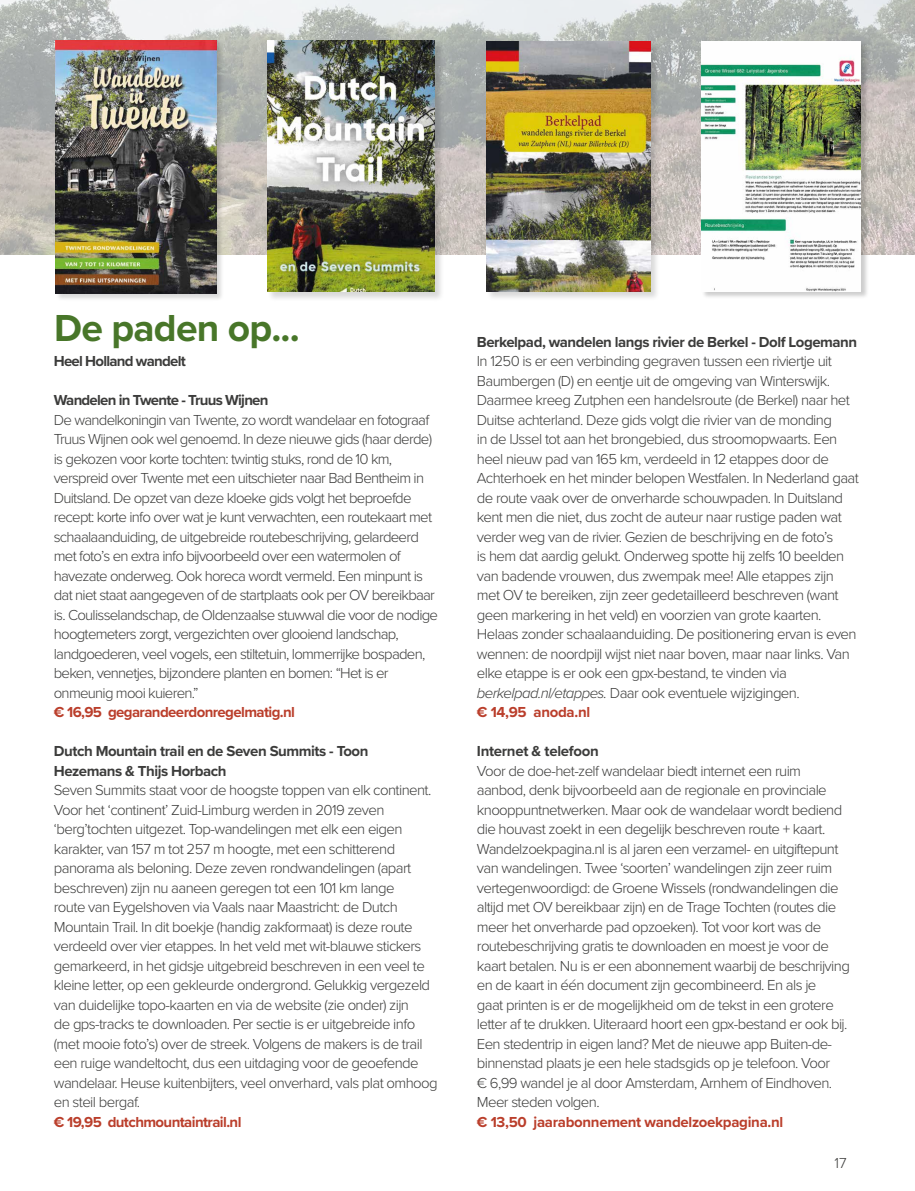
<style>
.page{position:relative;width:915px;height:1191px;background:#fff}
.page>*{position:absolute;margin:0;border:0;box-sizing:border-box;transform-origin:0 0}
.t1{font:700 39px "Proxima Nova";letter-spacing:-.02em;color:#487629}
.t2{font:300 15px/19.5px "Proxima Nova";letter-spacing:-.04em;color:#3c3c3b}
.t3{font:700 15px/19.5px "Proxima Nova";letter-spacing:-.03em;color:#3c3c3b}
.t4{font:700 15px "Proxima Nova";letter-spacing:-.04em;color:#ba3e2b}
.t5{font:700 15px "Proxima Nova";letter-spacing:-.05em;color:#3c3c3b}
.t6{font:700 15px "Proxima Nova";letter-spacing:-.02em;color:#ba3e2b}
.s1{font-style:italic}
.s2{font-weight:700;color:#ba3e2b}
</style>
<div class="page">
<img style="left:0;top:0;width:914px;height:254px">
<div style="left:486px;top:42px;width:174px;height:260px;background:#000;opacity:.15"></div>
<img style="left:486px;top:42px;width:164px;height:250px">
<div style="left:267px;top:40px;width:177px;height:262px;background:#000;opacity:.15"></div>
<img style="left:267px;top:40px;width:167px;height:252px">
<div style="left:701px;top:41px;width:167px;height:259px;background:#000;opacity:.2"></div>
<img style="left:701px;top:42px;width:159px;height:250px">
<div style="left:56px;top:40px;width:168px;height:262px;background:#000;opacity:.15"></div>
<img style="left:56px;top:40px;width:160px;height:253px">
<h1 class="t1" style="left:54px;top:299px;width:247px">De paden op...</h1>
<p class="t5" style="left:54px;top:350px;width:133px">Heel Holland wandelt</p>
<p class="t5" style="left:54px;top:389px;width:216px">Wandelen in Twente - Truus Wijnen</p>
<p class="t2" style="left:54px;top:409px;width:385px">De wandelkoningin van Twente, zo wordt wandelaar en fotograaf Truus Wijnen ook wel genoemd. In deze nieuwe gids (haar derde) is gekozen voor korte tochten: twintig stuks, rond de 10 km, verspreid over Twente met een uitschieter naar Bad Bentheim in Duitsland. De opzet van deze kloeke gids volgt het beproefde recept: korte info over wat je kunt verwachten, een routekaart met schaalaanduiding, de uitgebreide routebeschrijving, gelardeerd met foto’s en extra info bijvoorbeeld over een watermolen of havezate onderweg. Ook horeca wordt vermeld. Een minpunt is dat niet staat aangegeven of de startplaats ook per OV bereikbaar is. Coulisselandschap, de Oldenzaalse stuwwal die voor de nodige hoogtemeters zorgt, vergezichten over glooiend landschap, landgoederen, veel vogels, een stiltetuin, lommerrijke bospaden, beken, vennetjes, bijzondere planten en bomen: “Het is er onmeunig mooi kuieren.”</p>
<p class="t4" style="left:54px;top:701px;width:243px">€ 16,95 gegarandeerdonregelmatig.nl</p>
<p class="t3" style="left:54px;top:741px;width:316px">Dutch Mountain trail en de Seven Summits - Toon<br>Hezemans &amp; Thijs Horbach</p>
<p class="t2" style="left:54px;top:779px;width:385px">Seven Summits staat voor de hoogste toppen van elk continent.<br>Voor het ‘continent’ Zuid-Limburg werden in 2019 zeven ‘berg’tochten uitgezet. Top-wandelingen met elk een eigen karakter, van 157 m tot 257 m hoogte, met een schitterend panorama als beloning. Deze zeven rondwandelingen (apart beschreven) zijn nu aaneen geregen tot een 101 km lange<br>route van Eygelshoven via Vaals naar Maastricht: de Dutch Mountain Trail. In dit boekje (handig zakformaat) is deze route verdeeld over vier etappes. In het veld met wit-blauwe stickers gemarkeerd, in het gidsje uitgebreid beschreven in een veel te kleine letter, op een gekleurde ondergrond. Gelukkig vergezeld van duidelijke topo-kaarten en via de website (zie onder) zijn<br>de gps-tracks te downloaden. Per sectie is er uitgebreide info (met mooie foto’s) over de streek. Volgens de makers is de trail een ruige wandeltocht, dus een uitdaging voor de geoefende wandelaar. Heuse kuitenbijters, veel onverhard, vals plat omhoog en steil bergaf.</p>
<p class="t4" style="left:54px;top:1110px;width:189px">€ 19,95 dutchmountaintrail.nl</p>
<p class="t3" style="left:476px;top:331px;width:381px">Berkelpad, wandelen langs rivier de Berkel - Dolf Logemann</p>
<p class="t2" style="left:476px;top:350px;width:383px">In 1250 is er een verbinding gegraven tussen een riviertje uit Baumbergen (D) en eentje uit de omgeving van Winterswijk.<br>Daarmee kreeg Zutphen een handelsroute (de Berkel) naar het Duitse achterland. Deze gids volgt die rivier van de monding<br>in de IJssel tot aan het brongebied, dus stroomopwaarts. Een heel nieuw pad van 165 km, verdeeld in 12 etappes door de Achterhoek en het minder belopen Westfalen. In Nederland gaat de route vaak over de onverharde schouwpaden. In Duitsland kent men die niet, dus zocht de auteur naar rustige paden wat verder weg van de rivier. Gezien de beschrijving en de foto’s<br>is hem dat aardig gelukt. Onderweg spotte hij zelfs 10 beelden van badende vrouwen, dus zwempak mee! Alle etappes zijn met OV te bereiken, zijn zeer gedetailleerd beschreven (want geen markering in het veld) en voorzien van grote kaarten.<br>Helaas zonder schaalaanduiding. De positionering ervan is even wennen: de noordpijl wijst niet naar boven, maar naar links. Van elke etappe is er ook een gpx-bestand, te vinden via <span class="s1">berkelpad.nl/etappes.</span> Daar ook eventuele wijzigingen.<br><span class="s2">€ 14,95 anoda.nl</span></p>
<p class="t3" style="left:476px;top:741px;width:123px">Internet &amp; telefoon</p>
<p class="t2" style="left:476px;top:760px;width:374px">Voor de doe-het-zelf wandelaar biedt internet een ruim aanbod, denk bijvoorbeeld aan de regionale en provinciale knooppuntnetwerken. Maar ook de wandelaar wordt bediend die houvast zoekt in een degelijk beschreven route + kaart.<br>Wandelzoekpagina.nl is al jaren een verzamel- en uitgiftepunt van wandelingen. Twee ‘soorten’ wandelingen zijn zeer ruim vertegenwoordigd: de Groene Wissels (rondwandelingen die altijd met OV bereikbaar zijn) en de Trage Tochten (routes die meer het onverharde pad opzoeken). Tot voor kort was de routebeschrijving gratis te downloaden en moest je voor de kaart betalen. Nu is er een abonnement waarbij de beschrijving en de kaart in één document zijn gecombineerd. En als je<br>gaat printen is er de mogelijkheid om de tekst in een grotere letter af te drukken. Uiteraard hoort een gpx-bestand er ook bij.<br>Een stedentrip in eigen land? Met de nieuwe app Buiten-de&shy;binnenstad plaats je een hele stadsgids op je telefoon. Voor<br>€ 6,99 wandel je al door Amsterdam, Arnhem of Eindhoven.<br>Meer steden volgen.</p>
<p class="t6" style="left:476px;top:1110px;width:308px">€ 13,50 jaarabonnement wandelzoekpagina.nl</p>
<p class="t2" style="left:834px;top:1152px;width:14px">17</p>
</div>
